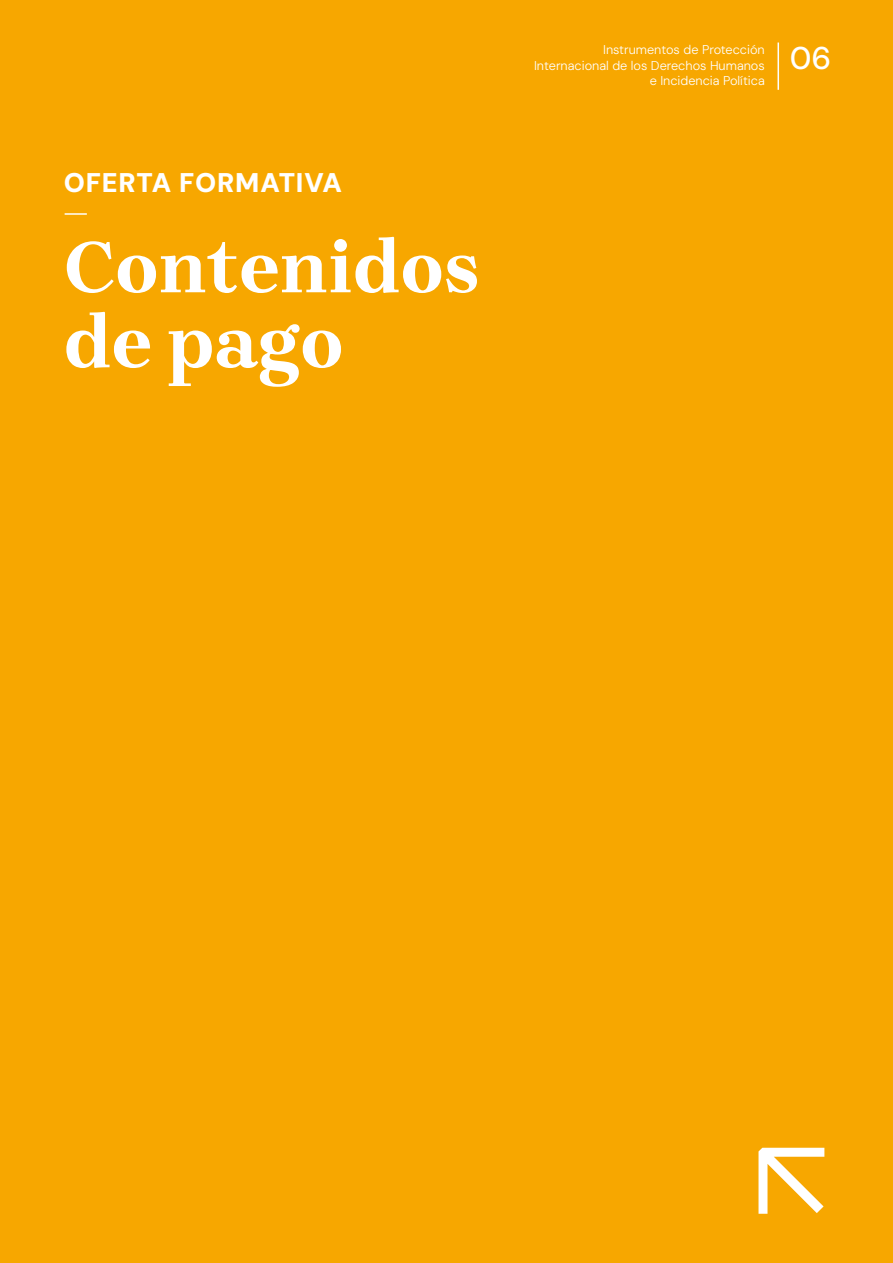
<style>
.page{position:relative;width:893px;height:1263px;background:#f7a700}
.page>*{position:absolute;margin:0;border:0;box-sizing:border-box;transform-origin:0 0}
.t1{font:120px "DM Sans";color:#fff}
.t2{font:700 75px/75px "Brygada 1918";color:#fff}
.t3{font:500 31.5px "DM Sans";color:#fff}
.t4{font:900 27px "DM Sans";letter-spacing:.03em;color:#fff}
.t5{font:300 12.75px/15.3px "DM Sans";color:#fff;text-align:right}
</style>
<div class="page">
<hr style="left:777px;top:43px;width:2px;height:47px;background:#fff">
<hr style="left:65px;top:213px;width:22px;height:2px;background:#fff">
<h3 class="t4" style="left:64px;top:165px;width:280px">OFERTA FORMATIVA</h3>
<h2 class="t2" style="left:64px;top:232px;width:417px">Contenidos de pago</h2>
<p class="t5" style="left:534px;top:42px;width:232px">Instrumentos de Protección<br>Internacional de los Derechos Humanos e Incidencia Política</p>
<h3 class="t3" style="left:790px;top:39px;width:43px">06</h3>
<h1 class="t1" style="left:754px;top:1104px;width:77px">↖</h1>
</div>
